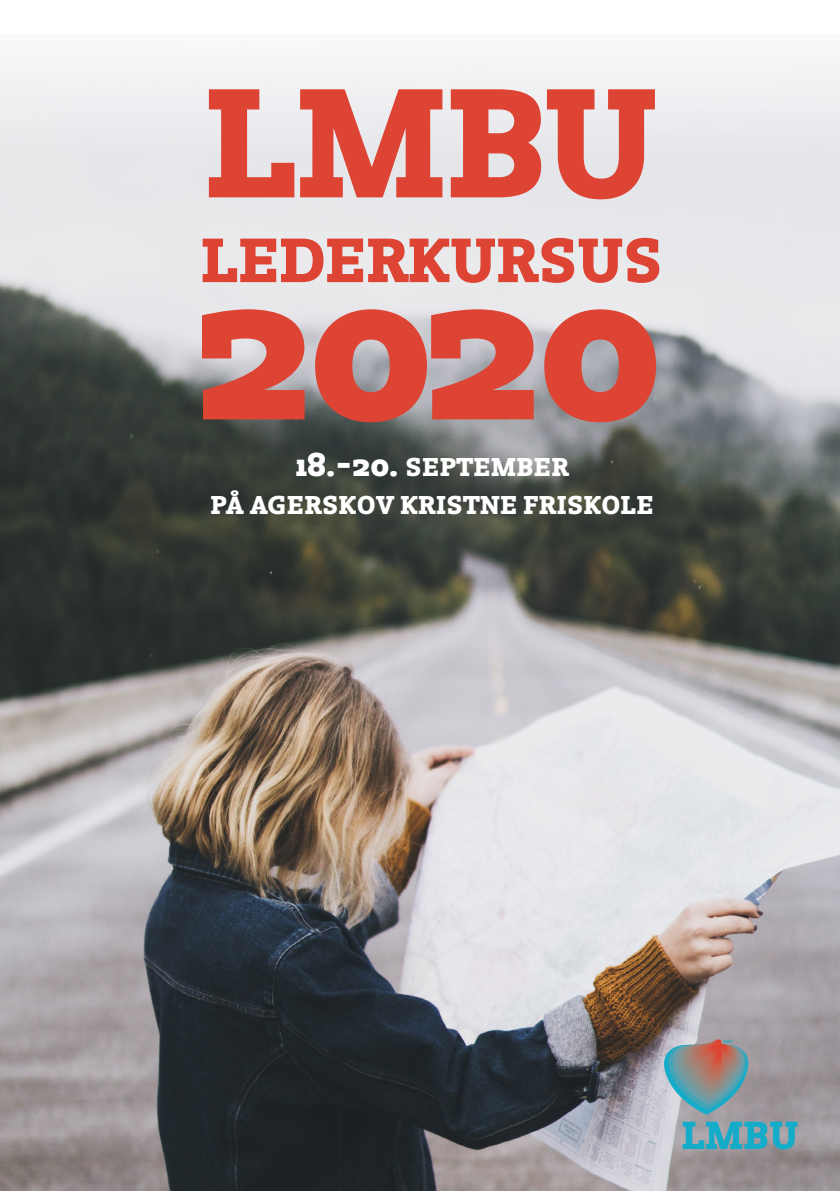
<style>
.page{position:relative;width:840px;height:1191px;background:#fff}
.page>*{position:absolute;margin:0;border:0;box-sizing:border-box;transform-origin:0 0}
.Rubrik{font:700 210px "Rum Serif";color:#de4434}
.Rubrik-2{font:700 144px "Rum Serif";color:#de4434}
.Rubrik-3{font:700 58px "Rum Serif";letter-spacing:-.005em;color:#de4434}
.t1{font:700 24px "Rum Serif";letter-spacing:.015em;color:#fff}
.s1{font-size:32px}
</style>
<div class="page">
<img style="left:0;top:61px;width:839px;height:1130px">
<svg style="left:682px;top:1121px;width:115px;height:28px;background:#51a6b9"></svg>
<svg style="left:663px;top:1039px;width:86px;height:75px;background:#8d989b"></svg>
<p class="Rubrik-2" style="left:206px;top:55px;width:454px">LMBU</p>
<p class="Rubrik-3" style="left:201px;top:225px;width:462px">LEDERKURSUS</p>
<p class="Rubrik" style="left:200px;top:212px;width:463px">2020</p>
<p class="t1" style="left:295px;top:452px;width:275px"><span class="s1">18.-20.</span> SEPTEMBER</p>
<p class="t1" style="left:210px;top:490px;width:444px">PÅ AGERSKOV KRISTNE FRISKOLE</p>
</div>
